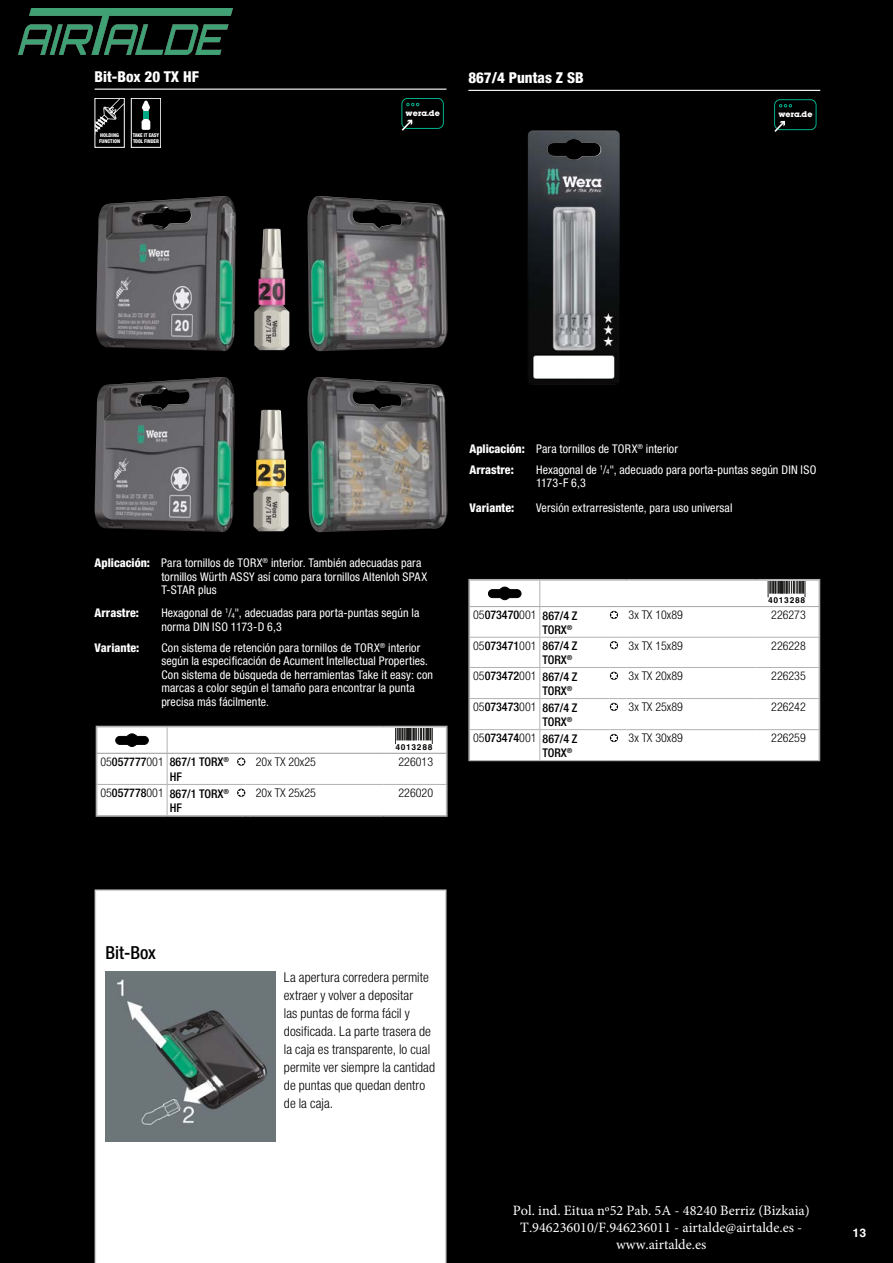
<style>
.page{position:relative;width:893px;height:1263px;background:#000}
.page>*{position:absolute;margin:0;border:0;box-sizing:border-box;transform-origin:0 0}
.t1{font:500 condensed 18px "Helvetica Neue LTW1 G";color:#000}
.t2{font:800 condensed 15px "Helvetica Neue LTW1 G";color:#fff}
.t3{font:14.25px/17.1px "Minion Pro";color:#fff;text-align:center}
.t4{font:300 condensed 13.5px/18px "Helvetica Neue LTW1 G";letter-spacing:.005em;color:#000}
.t5{font:condensed 12px/13.5px "Helvetica Neue LTW1 G";letter-spacing:.01em;color:#fff}
.t6{font:500 condensed 12px/14.5px "Helvetica Neue LTW1 G";color:#000}
.t7{font:300 condensed 12px "Helvetica Neue LTW1 G";color:#000}
.t8{font:800 condensed 12px "Helvetica Neue LTW1 G";color:#fff}
.t9{font:700 12px "Helvetica World";color:#fff}
.t10{font:700 8.25px "Helvetica World";letter-spacing:.08em;color:#000}
.t11{font:700 7.35px "Lubalin";color:#fff}
.t12{font:800 condensed 5.25px/6.1px "Helvetica Neue LT Std";letter-spacing:-.02em;color:#fff}
.t13{font:800 condensed 5.25px/6.1px "Helvetica Neue LT Std";color:#fff}
.s1{font-weight:800}
.s2{font-size:6.9px}
.s3{font-weight:300}
</style>
<div class="page">
<div style="left:95px;top:889px;width:351px;height:374px;background:#fff"></div>
<hr style="left:446px;top:727px;width:2px;height:26px;background:#b3b2b2">
<hr style="left:384px;top:726px;width:64px;height:1px;background:#b3b2b2">
<hr style="left:446px;top:754px;width:2px;height:30px;background:#b3b2b2">
<hr style="left:446px;top:784px;width:2px;height:31px;background:#b3b2b2">
<hr style="left:384px;top:753px;width:64px;height:1px;background:#b3b2b2">
<hr style="left:384px;top:815px;width:64px;height:2px;background:#b3b2b2">
<svg style="left:96px;top:726px;width:351px;height:91px;background:#f3f3f3"></svg>
<hr style="left:468px;top:581px;width:2px;height:25px;background:#b3b2b2">
<hr style="left:818px;top:581px;width:2px;height:25px;background:#b3b2b2">
<hr style="left:468px;top:579px;width:72px;height:2px;background:#b3b2b2">
<hr style="left:540px;top:579px;width:86px;height:2px;background:#b3b2b2">
<hr style="left:626px;top:579px;width:130px;height:2px;background:#b3b2b2">
<hr style="left:756px;top:579px;width:64px;height:2px;background:#b3b2b2">
<div style="left:470px;top:619px;width:348px;height:141px;background:#fff"></div>
<hr style="left:468px;top:607px;width:2px;height:30px;background:#b3b2b2">
<hr style="left:539px;top:607px;width:1px;height:30px;background:#b3b2b2">
<hr style="left:818px;top:607px;width:2px;height:30px;background:#b3b2b2">
<hr style="left:468px;top:637px;width:2px;height:30px;background:#b3b2b2">
<svg style="left:539px;top:638px;width:1px;height:29px"></svg>
<hr style="left:818px;top:637px;width:2px;height:30px;background:#b3b2b2">
<hr style="left:468px;top:667px;width:2px;height:31px;background:#b3b2b2">
<hr style="left:539px;top:668px;width:1px;height:30px;background:#b3b2b2">
<hr style="left:818px;top:667px;width:2px;height:31px;background:#b3b2b2">
<hr style="left:468px;top:698px;width:2px;height:32px;background:#b3b2b2">
<hr style="left:539px;top:699px;width:1px;height:30px;background:#b3b2b2">
<hr style="left:818px;top:698px;width:2px;height:32px;background:#b3b2b2">
<hr style="left:468px;top:730px;width:2px;height:30px;background:#b3b2b2">
<hr style="left:539px;top:730px;width:1px;height:30px;background:#b3b2b2">
<hr style="left:818px;top:730px;width:2px;height:30px;background:#b3b2b2">
<hr style="left:468px;top:606px;width:72px;height:1px;background:#b3b2b2">
<hr style="left:756px;top:606px;width:64px;height:1px;background:#b3b2b2">
<hr style="left:470px;top:667px;width:70px;height:1px;background:#b3b2b2">
<hr style="left:540px;top:667px;width:70px;height:1px;background:#b3b2b2">
<hr style="left:626px;top:667px;width:130px;height:1px;background:#b3b2b2">
<hr style="left:756px;top:667px;width:62px;height:1px;background:#b3b2b2">
<hr style="left:470px;top:698px;width:70px;height:1px;background:#b3b2b2">
<hr style="left:540px;top:698px;width:70px;height:1px;background:#b3b2b2">
<hr style="left:626px;top:698px;width:130px;height:1px;background:#b3b2b2">
<hr style="left:756px;top:698px;width:62px;height:1px;background:#b3b2b2">
<hr style="left:470px;top:729px;width:70px;height:1px;background:#b3b2b2">
<hr style="left:540px;top:729px;width:70px;height:1px;background:#b3b2b2">
<hr style="left:626px;top:729px;width:130px;height:1px;background:#b3b2b2">
<hr style="left:756px;top:729px;width:62px;height:1px;background:#b3b2b2">
<hr style="left:468px;top:760px;width:72px;height:1px;background:#b3b2b2">
<hr style="left:540px;top:760px;width:70px;height:1px;background:#b3b2b2">
<svg style="left:610px;top:760px;width:16px;height:1px"></svg>
<hr style="left:626px;top:760px;width:130px;height:1px;background:#b3b2b2">
<hr style="left:756px;top:760px;width:64px;height:1px;background:#b3b2b2">
<hr style="left:470px;top:637px;width:70px;height:1px;background:#b3b2b2">
<hr style="left:540px;top:637px;width:70px;height:1px;background:#b3b2b2">
<hr style="left:626px;top:637px;width:130px;height:1px;background:#b3b2b2">
<hr style="left:756px;top:637px;width:62px;height:1px;background:#b3b2b2">
<svg style="left:470px;top:580px;width:349px;height:39px;background:#eee"></svg>
<svg style="left:610px;top:637px;width:16px;height:12px"></svg>
<svg style="left:610px;top:667px;width:16px;height:13px"></svg>
<svg style="left:610px;top:698px;width:16px;height:13px"></svg>
<svg style="left:610px;top:729px;width:16px;height:13px"></svg>
<div style="left:95px;top:98px;width:30px;height:50px;border:1px solid #fff"></div>
<svg style="left:95px;top:99px;width:29px;height:36px"></svg>
<div style="left:131px;top:98px;width:30px;height:50px;border:1px solid #fff"></div>
<svg style="left:142px;top:101px;width:8px;height:29px"></svg>
<div style="left:143px;top:112px;width:6px;height:7px;background:#00a884"></div>
<img style="left:95px;top:377px;width:140px;height:155px">
<img style="left:308px;top:377px;width:140px;height:155px">
<img style="left:96px;top:196px;width:140px;height:155px">
<img style="left:308px;top:196px;width:140px;height:155px">
<img style="left:528px;top:131px;width:92px;height:253px">
<img style="left:105px;top:972px;width:170px;height:170px">
<img style="left:254px;top:410px;width:35px;height:121px">
<img style="left:254px;top:229px;width:35px;height:121px">
<hr style="left:95px;top:89px;width:351px;height:1px;background:#fff">
<hr style="left:468px;top:90px;width:352px;height:1px;background:#fff">
<svg style="left:401px;top:98px;width:43px;height:33px"></svg>
<svg style="left:774px;top:99px;width:43px;height:33px"></svg>
<img style="left:18px;top:8px;width:215px;height:46px">
<p class="t2" style="left:95px;top:67px;width:106px">Bit-Box 20 TX HF</p>
<p class="t13" style="left:99px;top:132px;width:23px">HOLDING<br>FUNCTION</p>
<p class="t12" style="left:133px;top:132px;width:28px">TAKE IT EASY<br>TOOL FINDER</p>
<p class="t2" style="left:468px;top:68px;width:117px">867/4 Puntas Z SB</p>
<p class="t11" style="left:406px;top:108px;width:36px">wera.de</p>
<p class="t11" style="left:778px;top:109px;width:36px">wera.de</p>
<p class="t5" style="left:161px;top:556px;width:267px;text-indent:-67px"><span class="s1">Aplicación:</span> Para tornillos de TORX<sup>®</sup> interior. También adecuadas para tornillos Würth ASSY así como para tornillos Altenloh SPAX<br>T-STAR plus</p>
<p class="t8" style="left:95px;top:606px;width:46px">Arrastre:</p>
<p class="t5" style="left:161px;top:606px;width:260px">Hexagonal de <sup>1</sup>/<span class="s2">4</span>", adecuadas para porta-puntas según la norma DIN ISO 1173-D 6,3</p>
<p class="t8" style="left:95px;top:640px;width:46px">Variante:</p>
<p class="t5" style="left:161px;top:641px;width:273px">Con sistema de retención para tornillos de TORX<sup>®</sup> interior según la especificación de Acument Intellectual Properties.<br>Con sistema de búsqueda de herramientas Take it easy: con marcas a color según el tamaño para encontrar la punta precisa más fácilmente.</p>
<p class="t10" style="left:395px;top:742px;width:39px">4013288</p>
<p class="t6" style="left:170px;top:755px;width:61px;text-indent:-69px"><span class="s3">05</span>057777<span class="s3">001</span> 867/1 TORX<sup>®<br></sup>HF</p>
<p class="t7" style="left:256px;top:755px;width:62px">20x TX 20x25</p>
<p class="t7" style="left:399px;top:755px;width:36px">226013</p>
<p class="t6" style="left:170px;top:786px;width:61px;text-indent:-69px"><span class="s3">05</span>057778<span class="s3">001</span> 867/1 TORX<sup>®<br></sup>HF</p>
<p class="t7" style="left:256px;top:786px;width:62px">20x TX 25x25</p>
<p class="t7" style="left:399px;top:786px;width:36px">226020</p>
<p class="t5" style="left:469px;top:438px;width:210px;line-height:20.9px"><span class="s1">Aplicación:</span> Para tornillos de TORX<sup>®</sup> interior<br><span class="s1">Arrastre:</span></p>
<p class="t5" style="left:536px;top:463px;width:282px">Hexagonal de <sup>1</sup>/<span class="s2">4</span>", adecuado para porta-puntas según DIN ISO<br>1173-F 6,3</p>
<p class="t8" style="left:469px;top:501px;width:46px">Variante:</p>
<p class="t5" style="left:536px;top:501px;width:198px">Versión extrarresistente, para uso universal</p>
<p class="t10" style="left:768px;top:596px;width:39px">4013288</p>
<p class="t6" style="left:543px;top:608px;width:36px;text-indent:-69px"><span class="s3">05</span>073470<span class="s3">001</span> 867/4 Z<br>TORX<sup>®</sup></p>
<p class="t7" style="left:629px;top:608px;width:56px">3x TX 10x89</p>
<p class="t7" style="left:771px;top:608px;width:36px">226273</p>
<p class="t6" style="left:543px;top:638px;width:36px;text-indent:-69px"><span class="s3">05</span>073471<span class="s3">001</span> 867/4 Z<br>TORX<sup>®</sup></p>
<p class="t7" style="left:629px;top:638px;width:56px">3x TX 15x89</p>
<p class="t7" style="left:771px;top:638px;width:36px">226228</p>
<p class="t6" style="left:543px;top:669px;width:36px;text-indent:-69px"><span class="s3">05</span>073472<span class="s3">001</span> 867/4 Z<br>TORX<sup>®</sup></p>
<p class="t7" style="left:629px;top:669px;width:56px">3x TX 20x89</p>
<p class="t7" style="left:771px;top:669px;width:36px">226235</p>
<p class="t6" style="left:543px;top:700px;width:36px;text-indent:-69px"><span class="s3">05</span>073473<span class="s3">001</span> 867/4 Z<br>TORX<sup>®</sup></p>
<p class="t7" style="left:629px;top:700px;width:56px">3x TX 25x89</p>
<p class="t7" style="left:771px;top:700px;width:36px">226242</p>
<p class="t6" style="left:543px;top:731px;width:36px;text-indent:-69px"><span class="s3">05</span>073474<span class="s3">001</span> 867/4 Z<br>TORX<sup>®</sup></p>
<p class="t7" style="left:629px;top:731px;width:56px">3x TX 30x89</p>
<p class="t7" style="left:771px;top:731px;width:36px">226259</p>
<h1 class="t1" style="left:105px;top:942px;width:52px">Bit-Box</h1>
<p class="t4" style="left:284px;top:969px;width:153px">La apertura corredera permite extraer y volver a depositar<br>las puntas de forma fácil y dosificada. La parte trasera de la caja es transparente, lo cual permite ver siempre la cantidad de puntas que quedan dentro de la caja.</p>
<p class="t3" style="left:513px;top:1202px;width:298px">Pol. ind. Eitua nº52 Pab. 5A - 48240 Berriz (Bizkaia)<br>T.946236010/F.946236011 - airtalde@airtalde.es - www.airtalde.es</p>
<p class="t9" style="left:853px;top:1225px;width:15px">13</p>
</div>
